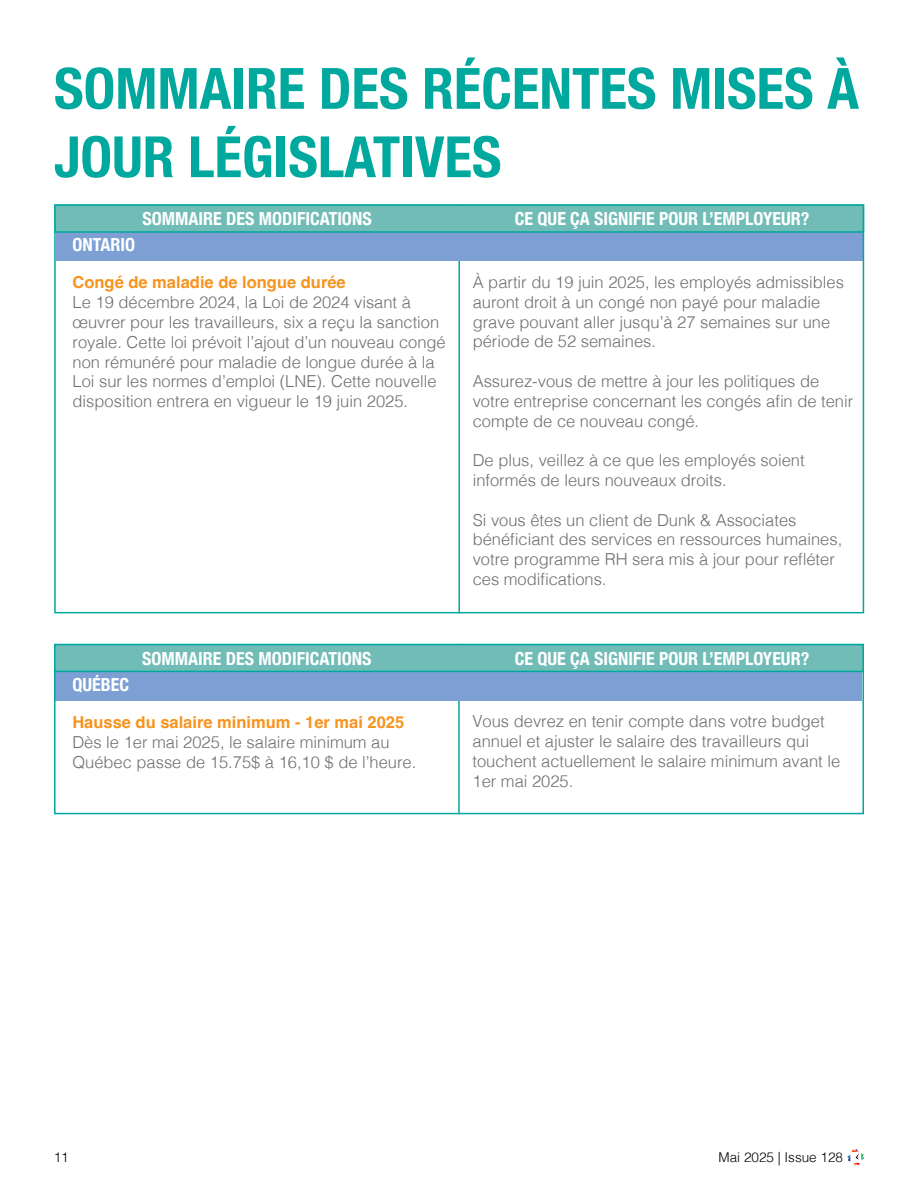
<style>
.page{position:relative;width:918px;height:1188px;background:#fff}
.page>*{position:absolute;margin:0;border:0;box-sizing:border-box;transform-origin:0 0}
.t1{font:700 condensed 57px/68.4px "Helvetica Neue";color:#00a89e}
.t2{font:700 condensed 18px "Helvetica Neue";color:#fff}
.t3{font:300 16.5px/19.8px "Helvetica";color:#6d6e71}
.t4{font:700 16.5px "Helvetica";color:#f7941e}
.t5{font:300 13.5px "Helvetica";color:#000}
</style>
<div class="page">
<svg style="left:847px;top:1149px;width:17px;height:17px"></svg>
<hr style="left:458px;top:204px;width:2px;height:409px;background:#00a89e">
<div style="left:56px;top:231px;width:807px;height:30px;background:#7d9fd3"></div>
<div style="left:54px;top:204px;width:810px;height:29px;background:#71bcb6;border:2px solid #00a89e"></div>
<hr style="left:458px;top:644px;width:2px;height:170px;background:#00a89e">
<div style="left:56px;top:671px;width:806px;height:29px;background:#7d9fd3"></div>
<div style="left:54px;top:644px;width:810px;height:170px;border:2px solid #00a89e"></div>
<div style="left:54px;top:644px;width:810px;height:28px;background:#71bcb6;border:2px solid #00a89e"></div>
<h1 class="t1" style="left:54px;top:50px;width:806px">SOMMAIRE DES RÉCENTES MISES À<br>JOUR LÉGISLATIVES</h1>
<p class="t2" style="left:73px;top:230px;width:64px">ONTARIO</p>
<p class="t2" style="left:142px;top:204px;width:231px">SOMMAIRE DES MODIFICATIONS</p>
<p class="t2" style="left:515px;top:204px;width:296px">CE QUE ÇA SIGNIFIE POUR L’EMPLOYEUR?</p>
<p class="t4" style="left:73px;top:273px;width:275px">Congé de maladie de longue durée</p>
<p class="t3" style="left:73px;top:291px;width:375px">Le 19 décembre 2024, la Loi de 2024 visant à œuvrer pour les travailleurs, six a reçu la sanction royale. Cette loi prévoit l’ajout d’un nouveau congé non rémunéré pour maladie de longue durée à la Loi sur les normes d’emploi (LNE). Cette nouvelle disposition entrera en vigueur le 19 juin 2025.</p>
<p class="t3" style="left:473px;top:271px;width:373px">À partir du 19 juin 2025, les employés admissibles auront droit à un congé non payé pour maladie grave pouvant aller jusqu’à 27 semaines sur une période de 52 semaines.</p>
<p class="t3" style="left:473px;top:370px;width:382px">Assurez-vous de mettre à jour les politiques de votre entreprise concernant les congés afin de tenir compte de ce nouveau congé.</p>
<p class="t3" style="left:473px;top:449px;width:333px">De plus, veillez à ce que les employés soient informés de leurs nouveaux droits.</p>
<p class="t3" style="left:473px;top:509px;width:371px">Si vous êtes un client de Dunk &amp; Associates bénéficiant des services en ressources humaines, votre programme RH sera mis à jour pour refléter ces modifications.</p>
<p class="t2" style="left:72px;top:670px;width:58px">QUÉBEC</p>
<p class="t2" style="left:142px;top:644px;width:231px">SOMMAIRE DES MODIFICATIONS</p>
<p class="t2" style="left:515px;top:644px;width:296px">CE QUE ÇA SIGNIFIE POUR L’EMPLOYEUR?</p>
<p class="t4" style="left:72px;top:712px;width:333px">Hausse du salaire minimum - 1er mai 2025</p>
<p class="t3" style="left:72px;top:731px;width:345px">Dès le 1er mai 2025, le salaire minimum au<br>Québec passe de 15.75$ à 16,10 $ de l’heure.</p>
<p class="t3" style="left:472px;top:710px;width:369px">Vous devrez en tenir compte dans votre budget annuel et ajuster le salaire des travailleurs qui touchent actuellement le salaire minimum avant le 1er mai 2025.</p>
<p class="t5" style="left:54px;top:1145px;width:17px">11</p>
<p class="t5" style="left:719px;top:1145px;width:126px">Mai 2025 | Issue 128</p>
</div>
